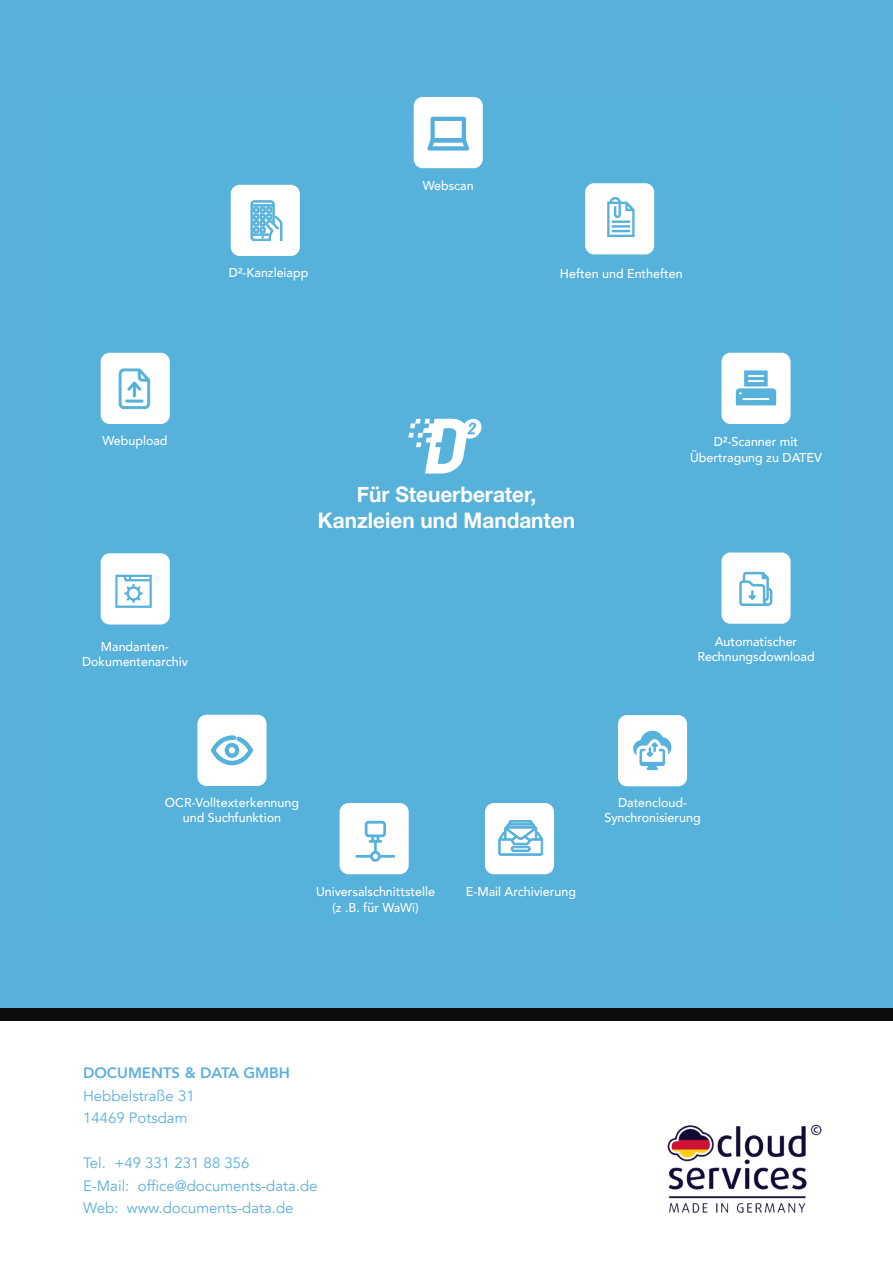
<style>
.page{position:relative;width:893px;height:1263px;background:#fff}
.page>*{position:absolute;margin:0;border:0;box-sizing:border-box;transform-origin:0 0}
.t1{font:700 21.45px/25.7px "Helvetica Neue";color:#fff;text-align:center}
.t2{font:15px/22.5px "Avenir";color:#5bb0db}
.t3{font:800 15px "Avenir";color:#5bb0db}
.t4{font:500 12.9px/15.5px "Avenir";color:#fff;text-align:center}
</style>
<div class="page">
<div style="left:0;top:0;width:893px;height:1020px;background:#5bb0db"></div>
<div style="left:52px;top:97px;width:789px;height:824px;background:#56b1db"></div>
<svg style="left:408px;top:419px;width:74px;height:55px"></svg>
<div style="left:721px;top:353px;width:70px;height:71px;background:#fff;border-radius:9px"></div>
<div style="left:101px;top:353px;width:69px;height:71px;background:#fff;border-radius:9px"></div>
<div style="left:340px;top:803px;width:69px;height:71px;background:#fff;border-radius:9px"></div>
<svg style="left:355px;top:821px;width:40px;height:41px"></svg>
<div style="left:618px;top:715px;width:69px;height:71px;background:#fff;border-radius:9px"></div>
<div style="left:585px;top:183px;width:69px;height:71px;background:#fff;border-radius:9px"></div>
<div style="left:231px;top:185px;width:69px;height:71px;background:#fff;border-radius:9px"></div>
<div style="left:414px;top:97px;width:69px;height:71px;background:#fff;border-radius:9px"></div>
<svg style="left:427px;top:117px;width:42px;height:34px"></svg>
<div style="left:721px;top:552px;width:70px;height:72px;background:#fff;border-radius:9px"></div>
<div style="left:101px;top:553px;width:69px;height:71px;background:#fff;border-radius:9px"></div>
<div style="left:197px;top:715px;width:70px;height:71px;background:#fff;border-radius:9px"></div>
<svg style="left:211px;top:735px;width:42px;height:30px"></svg>
<svg style="left:607px;top:197px;width:28px;height:40px"></svg>
<svg style="left:736px;top:370px;width:40px;height:35px"></svg>
<svg style="left:250px;top:200px;width:32px;height:41px"></svg>
<svg style="left:739px;top:572px;width:33px;height:34px"></svg>
<svg style="left:633px;top:730px;width:39px;height:40px"></svg>
<svg style="left:115px;top:575px;width:37px;height:33px"></svg>
<svg style="left:119px;top:368px;width:31px;height:41px"></svg>
<div style="left:485px;top:803px;width:69px;height:71px;background:#fff;border-radius:9px"></div>
<svg style="left:498px;top:820px;width:46px;height:36px"></svg>
<img style="left:667px;top:1124px;width:155px;height:89px">
<div style="left:0;top:1008px;width:86px;height:12px;background:#0c0d0c"></div>
<div style="left:86px;top:1008px;width:91px;height:12px;background:#0c0d0c"></div>
<div style="left:177px;top:1008px;width:180px;height:12px;background:#0c0d0c"></div>
<div style="left:357px;top:1008px;width:271px;height:12px;background:#0c0d0c"></div>
<div style="left:615px;top:1008px;width:278px;height:12px;background:#0c0d0c"></div>
<p class="t4" style="left:423px;top:177px;width:52px">Webscan</p>
<p class="t4" style="left:229px;top:264px;width:81px">D²-Kanzleiapp</p>
<p class="t4" style="left:560px;top:265px;width:124px">Heften und Entheften</p>
<p class="t4" style="left:103px;top:432px;width:66px">Webupload</p>
<p class="t4" style="left:82px;top:638px;width:107px">Mandanten-<br>Dokumentenarchiv</p>
<h1 class="t1" style="left:318px;top:482px;width:259px">Für Steuerberater,<br>Kanzleien und Mandanten</h1>
<p class="t4" style="left:690px;top:433px;width:133px">D²-Scanner mit<br>Übertragung zu DATEV</p>
<p class="t4" style="left:697px;top:633px;width:119px">Automatischer<br>Rechnungsdownload</p>
<p class="t4" style="left:165px;top:794px;width:136px">OCR-Volltexterkennung und Suchfunktion</p>
<p class="t4" style="left:316px;top:883px;width:121px">Universalschnittstelle (z .B. für WaWi)</p>
<p class="t4" style="left:466px;top:883px;width:112px">E-Mail Archivierung</p>
<p class="t4" style="left:604px;top:794px;width:98px">Datencloud-<br>Synchronisierung</p>
<p class="t3" style="left:83px;top:1061px;width:208px">DOCUMENTS &amp; DATA GMBH</p>
<p class="t2" style="left:83px;top:1084px;width:113px">Hebbelstraße 31<br>14469 Potsdam</p>
<p class="t2" style="left:83px;top:1152px;width:236px">Tel. +49 331 231 88 356<br>E-Mail: office@documents-data.de<br>Web: www.documents-data.de</p>
</div>
